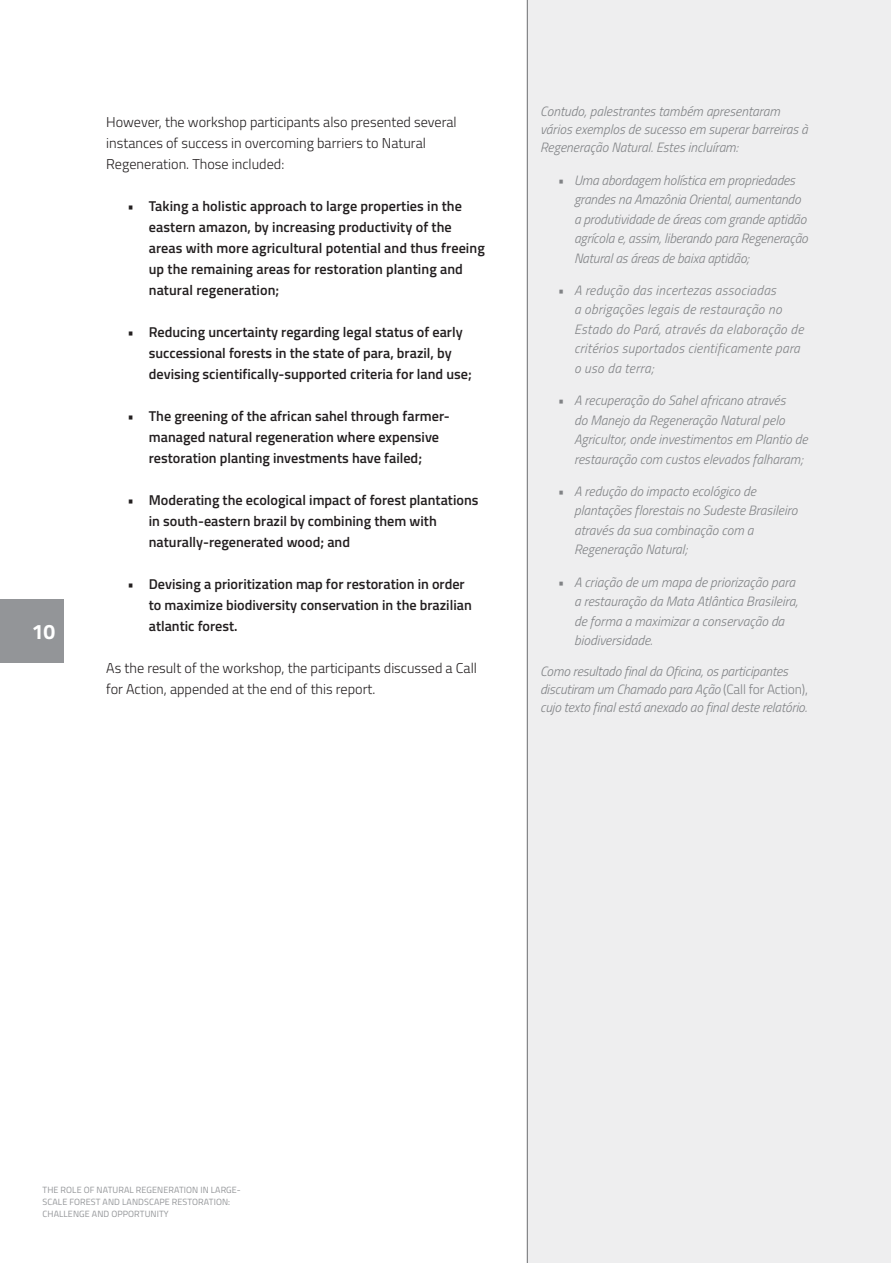
<style>
.page{position:relative;width:893px;height:1263px;background:#fff}
.page>*{position:absolute;margin:0;border:0;box-sizing:border-box;transform-origin:0 0}
.t1{font:700 21px "Titillium";color:#fff}
.t2{font:600 14.25px/21px "Titillium";color:#231f20}
.t3{font:300 14.25px/21px "Titillium";color:#231f20}
.t4{font:italic 300 13.5px/19.5px "Titillium";color:#808285}
.t5{font:italic 300 13.5px/19.5px "Titillium";letter-spacing:.02em;color:#808285}
.t6{font:9px/12px "Titillium";letter-spacing:.01em;color:#939598}
.s1{font-style:normal}
</style>
<div class="page">
<div style="left:527px;top:0;width:364px;height:1263px;background:#eeeeef"></div>
<hr style="left:527px;top:0;width:1px;height:1263px;background:#6c6d70">
<div style="left:0;top:600px;width:64px;height:63px;background:#939598"></div>
<h1 class="t1" style="left:32px;top:616px;width:25px">10</h1>
<p class="t3" style="left:106px;top:111px;width:352px">However, the workshop participants also presented several instances of success in overcoming barriers to Natural<br>Regeneration. Those included:</p>
<p class="t2" style="left:149px;top:195px;width:337px;text-indent:-21px">• Taking a holistic approach to large properties in the eastern amazon, by increasing productivity of the areas with more agricultural potential and thus freeing up the remaining areas for restoration planting and natural regeneration;</p>
<p class="t2" style="left:149px;top:321px;width:325px;text-indent:-21px">• Reducing uncertainty regarding legal status of early successional forests in the state of para, brazil, by devising scientifically-supported criteria for land use;</p>
<p class="t2" style="left:149px;top:405px;width:302px;text-indent:-21px">• The greening of the african sahel through farmer&shy;managed natural regeneration where expensive restoration planting investments have failed;</p>
<p class="t2" style="left:149px;top:489px;width:331px;text-indent:-21px">• Moderating the ecological impact of forest plantations in south-eastern brazil by combining them with naturally-regenerated wood; and</p>
<p class="t2" style="left:149px;top:573px;width:324px;text-indent:-21px">• Devising a prioritization map for restoration in order to maximize biodiversity conservation in the brazilian atlantic forest.</p>
<p class="t3" style="left:106px;top:657px;width:372px">As the result of the workshop, the participants discussed a Call for Action, appended at the end of this report.</p>
<p class="t4" style="left:540px;top:102px;width:269px;line-height:18px">Contudo, palestrantes também apresentaram vários exemplos de sucesso em superar barreiras à<br>Regeneração Natural. Estes incluíram:</p>
<p class="t4" style="left:574px;top:170px;width:235px;text-indent:-17px">• Uma abordagem holística em propriedades grandes na Amazônia Oriental, aumentando a produtividade de áreas com grande aptidão agrícola e, assim, liberando para Regeneração Natural as áreas de baixa aptidão;</p>
<p class="t5" style="left:574px;top:280px;width:231px;text-indent:-17px">• A redução das incertezas associadas<br>a obrigações legais de restauração no Estado do Pará, através da elaboração de critérios suportados cientificamente para o uso da terra;</p>
<p class="t4" style="left:574px;top:390px;width:235px;text-indent:-17px">• A recuperação do Sahel africano através<br>do Manejo da Regeneração Natural pelo Agricultor, onde investimentos em Plantio de restauração com custos elevados falharam;</p>
<p class="t4" style="left:574px;top:481px;width:225px;text-indent:-17px">• A redução do impacto ecológico de plantações florestais no Sudeste Brasileiro através da sua combinação com a Regeneração Natural;</p>
<p class="t4" style="left:574px;top:571px;width:225px;text-indent:-17px">• A criação de um mapa de priorização para a restauração da Mata Atlântica Brasileira, de forma a maximizar a conservação da biodiversidade.</p>
<p class="t4" style="left:540px;top:661px;width:269px;line-height:18px">Como resultado final da Oficina, os participantes discutiram um Chamado para Ação <span class="s1">(Call for Action), </span>cujo texto final está anexado ao final deste relatório.</p>
<p class="t6" style="left:43px;top:1183px;width:200px">THE ROLE OF NATURAL REGENERATION IN LARGE-<br>SCALE FOREST AND LANDSCAPE RESTORATION:<br>CHALLENGE AND OPPORTUNITY</p>
</div>
